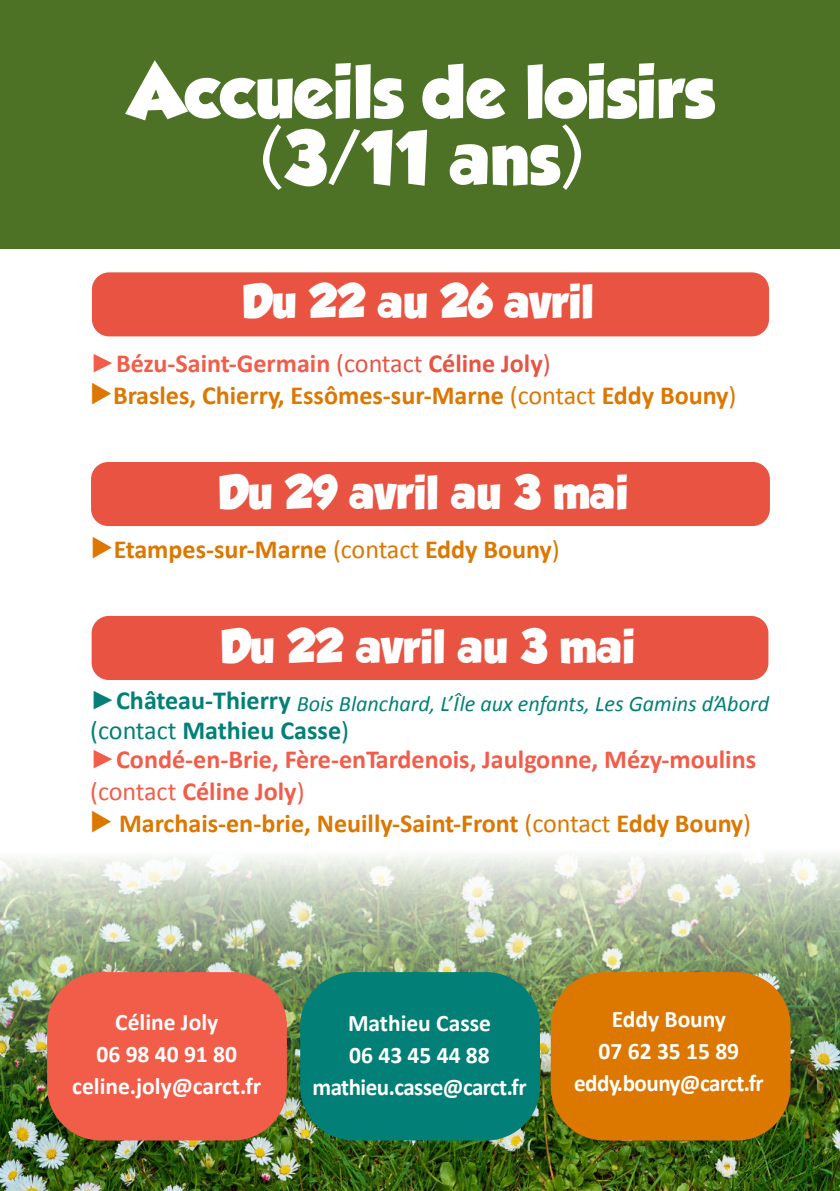
<style>
.page{position:relative;width:840px;height:1191px;background:#fff}
.page>*{position:absolute;margin:0;border:0;box-sizing:border-box;transform-origin:0 0}
.t1{font:66.6px "GROBOLD";color:#fff}
.t2{font:41.8px "GROBOLD";color:#fff}
.t3{font:700 26.2px "Calibri";color:#f25d49}
.t4{font:700 26.2px "Calibri";color:#028077}
.t5{font:700 26px "Calibri";color:#dc7700}
.t6{font:700 26px "Calibri";color:#f25d49}
.t7{font:700 23.8px "Calibri";color:#fff}
.t8{font:700 23.8px "Calibri";letter-spacing:-.02em;color:#fff}
.t9{font:italic 22.2px "Calibri";color:#028077}
.s1{font-family:"Arial";font-weight:400}
.s2{font-weight:400;color:#e85342}
.s3{color:#e85342}
.s4{font-family:"Lucida Grande"}
.s5{font-weight:400}
</style>
<div class="page">
<div style="left:0;top:0;width:839px;height:249px;background:#4d7226"></div>
<img style="left:0;top:854px;width:839px;height:337px">
<div style="left:92px;top:272px;width:676px;height:64px;background:#e85342;border-radius:17px"></div>
<div style="left:91px;top:462px;width:678px;height:64px;background:#e85342;border-radius:17px"></div>
<div style="left:92px;top:616px;width:676px;height:64px;background:#e85342;border-radius:17px"></div>
<div style="left:47px;top:972px;width:240px;height:168px;background:#f25d49;border-radius:54px"></div>
<div style="left:300px;top:972px;width:239px;height:168px;background:#028077;border-radius:54px"></div>
<div style="left:550px;top:972px;width:240px;height:168px;background:#dc7700;border-radius:54px"></div>
<p class="t1" style="left:128px;top:65px;width:587px">Accueils de loisirs</p>
<p class="t1" style="left:257px;top:132px;width:329px">(3/11 ans)</p>
<p class="t2" style="left:242px;top:284px;width:353px">Du 22 au 26 avril</p>
<p class="t6" style="left:90px;top:353px;width:461px"><span class="s1">►</span>Bézu-Saint-Germain <span class="s2">(contact</span> <span class="s3">Céline Joly</span><span class="s2">)</span></p>
<p class="t5" style="left:90px;top:384px;width:647px"><span class="s4">▶</span>Brasles, Chierry, Essômes-sur-Marne <span class="s5">(contact</span> Eddy Bouny<span class="s5">)</span></p>
<p class="t2" style="left:218px;top:475px;width:412px">Du 29 avril au 3 mai</p>
<p class="t5" style="left:91px;top:538px;width:470px"><span class="s4">▶</span>Etampes-sur-Marne <span class="s5">(contact</span> Eddy Bouny<span class="s5">)</span></p>
<p class="t2" style="left:220px;top:629px;width:416px">Du 22 avril au 3 mai</p>
<p class="t4" style="left:90px;top:689px;width:202px"><span class="s1">►</span>Château-Thierry</p>
<p class="t9" style="left:296px;top:694px;width:473px">Bois Blanchard, L’Île aux enfants, Les Gamins d’Abord</p>
<p class="t4" style="left:90px;top:719px;width:260px"><span class="s5">(contact</span> Mathieu Casse<span class="s5">)</span></p>
<p class="t3" style="left:90px;top:749px;width:667px"><span class="s1">►</span>Condé-en-Brie, Fère-enTardenois, Jaulgonne, Mézy-moulins</p>
<p class="t6" style="left:90px;top:780px;width:216px"><span class="s5">(contact</span> Céline Joly<span class="s5">)</span></p>
<p class="t5" style="left:90px;top:812px;width:662px"><span class="s4">▶</span> Marchais-en-brie, Neuilly-Saint-Front <span class="s5">(contact</span> Eddy Bouny<span class="s5">)</span></p>
<p class="t7" style="left:115px;top:1012px;width:104px">Céline Joly</p>
<p class="t7" style="left:96px;top:1044px;width:142px">06 98 40 91 80</p>
<p class="t7" style="left:72px;top:1076px;width:190px">celine.joly@carct.fr</p>
<p class="t7" style="left:348px;top:1013px;width:144px">Mathieu Casse</p>
<p class="t7" style="left:349px;top:1045px;width:142px">06 43 45 44 88</p>
<p class="t8" style="left:312px;top:1077px;width:215px">mathieu.casse@carct.fr</p>
<p class="t7" style="left:611px;top:1008px;width:116px">Eddy Bouny</p>
<p class="t7" style="left:598px;top:1040px;width:142px">07 62 35 15 89</p>
<p class="t8" style="left:573px;top:1072px;width:191px">eddy.bouny@carct.fr</p>
</div>
